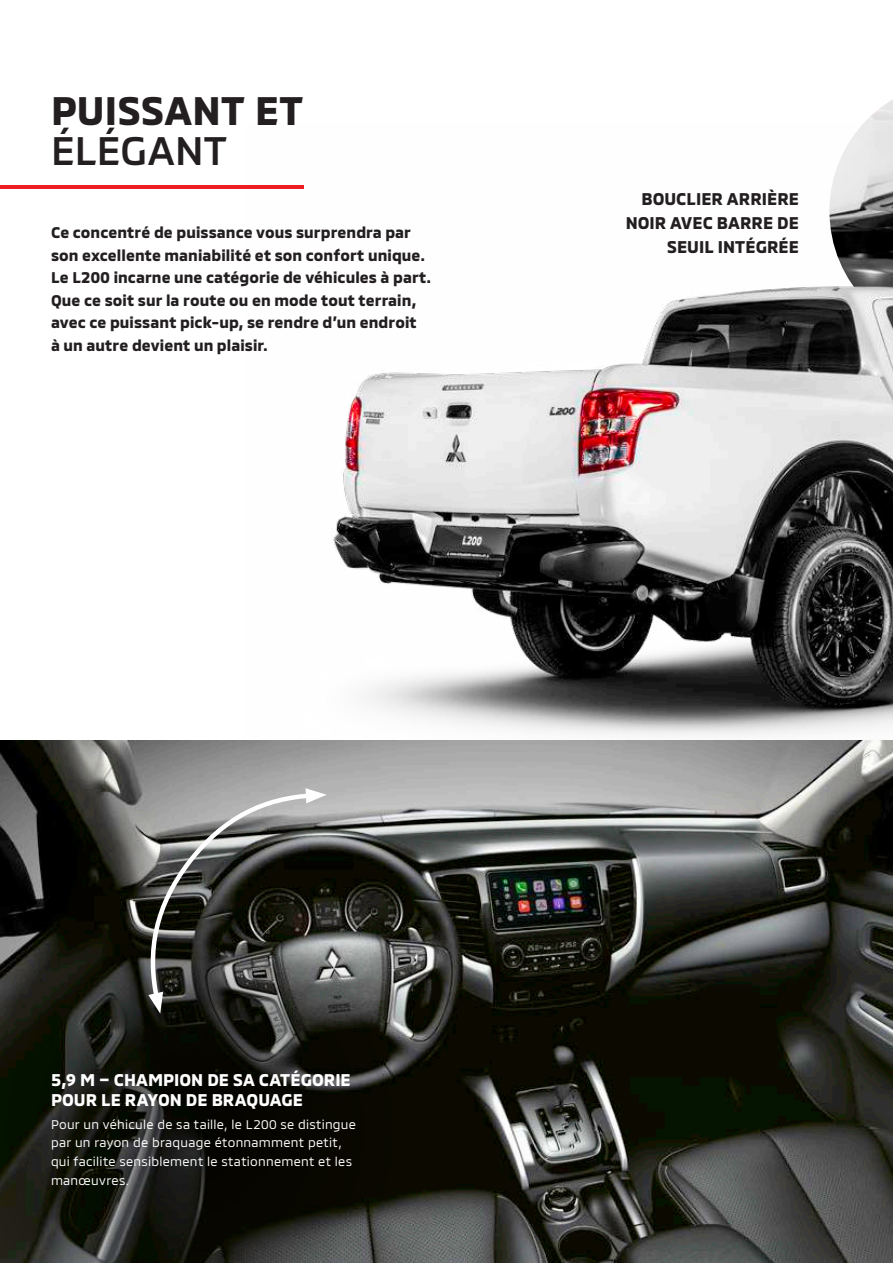
<style>
.page{position:relative;width:893px;height:1263px;background:#fff}
.page>*{position:absolute;margin:0;border:0;box-sizing:border-box;transform-origin:0 0}
.t1{font:700 40.5px "MMCOFFICE";letter-spacing:.01em;color:#231f20}
.t2{font:500 40.5px "MMCOFFICE";letter-spacing:.005em;color:#231f20}
.t3{font:700 17.25px/19.5px "MMCOFFICE";color:#fff}
.t4{font:700 17.25px/23.7px "MMCOFFICE";color:#231f20;text-align:right}
.t5{font:700 15.75px/22.5px "MMCOFFICE";letter-spacing:.005em;color:#231f20}
.t6{font:12.75px/18.8px "MMCOFFICE";letter-spacing:.02em;color:#fff}
</style>
<div class="page">
<img style="left:0;top:741px;width:893px;height:522px">
<svg style="left:0;top:905px;width:417px;height:358px;background:#20211b"></svg>
<svg style="left:863px;top:99px;width:30px;height:25px"></svg>
<svg style="left:146px;top:788px;width:181px;height:226px;background:#4e4f4b"></svg>
<img style="left:246px;top:124px;width:647px;height:701px">
<hr style="left:0;top:185px;width:303px;height:3px;background:#ee1d23">
<h1 class="t1" style="left:51px;top:79px;width:254px">PUISSANT ET</h1>
<h1 class="t2" style="left:51px;top:119px;width:178px">ÉLÉGANT</h1>
<p class="t5" style="left:51px;top:220px;width:382px">Ce concentré de puissance vous surprendra par son excellente maniabilité et son confort unique.<br>Le L200 incarne une catégorie de véhicules à part.<br>Que ce soit sur la route ou en mode tout terrain, avec ce puissant pick-up, se rendre d’un endroit<br>à un autre devient un plaisir.</p>
<p class="t4" style="left:626px;top:185px;width:175px">BOUCLIER ARRIÈRE<br>NOIR AVEC BARRE DE<br>SEUIL INTÉGRÉE</p>
<p class="t3" style="left:51px;top:1068px;width:301px">5,9 M – CHAMPION DE SA CATÉGORIE<br>POUR LE RAYON DE BRAQUAGE</p>
<p class="t6" style="left:51px;top:1113px;width:306px">Pour un véhicule de sa taille, le L200 se distingue par un rayon de braquage étonnamment petit, qui facilite sensiblement le stationnement et les manœuvres.</p>
</div>
